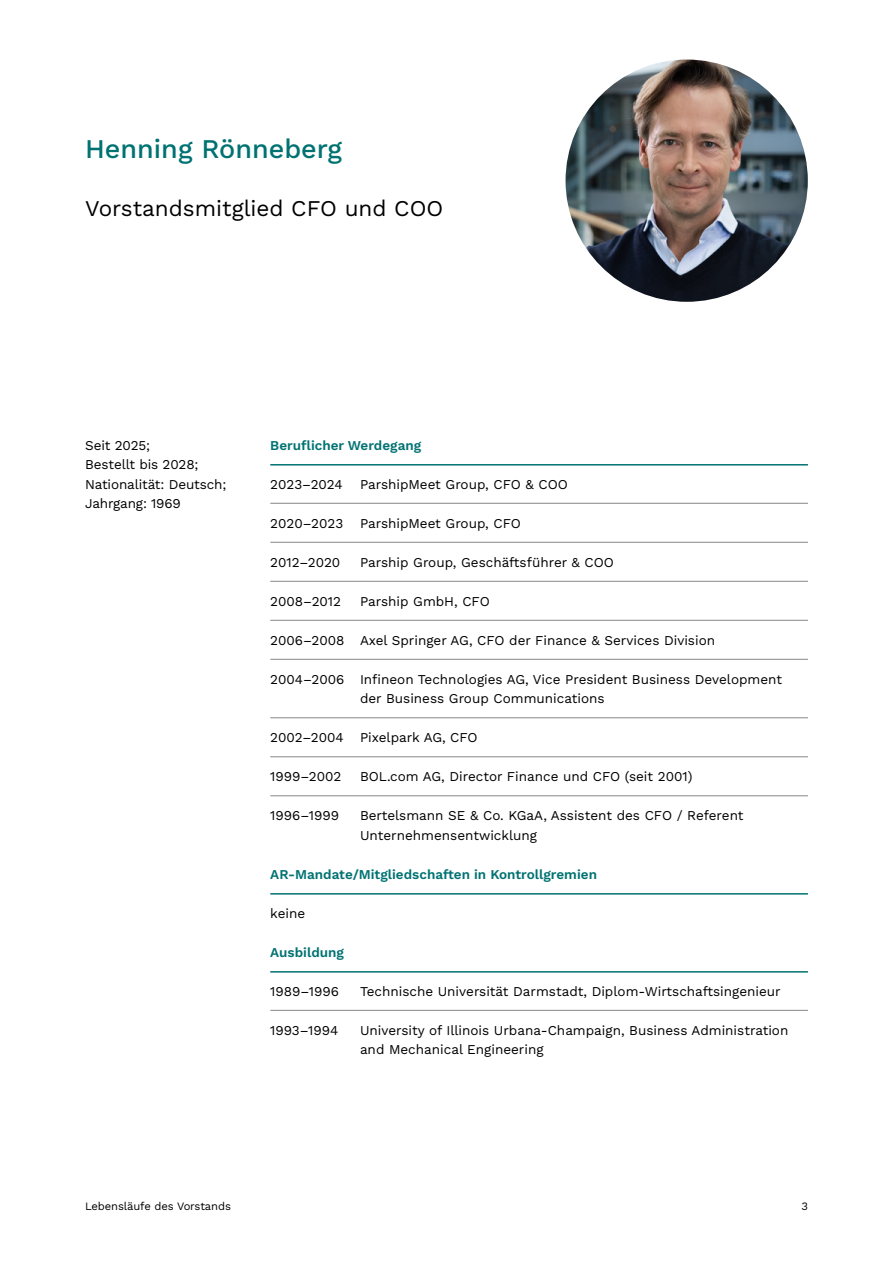
<style>
.page{position:relative;width:893px;height:1263px;background:#fff}
.page>*{position:absolute;margin:0;border:0;box-sizing:border-box;transform-origin:0 0}
.H1_18_25_medium{font:500 27px "New Work Sans";color:#007272}
.H2_14_5_19{font:22.5px "New Work Sans";color:#000}
.Copy_9_13{font:13.5px/19.5px "New Work Sans";color:#000}
.Copy_9_13-2{font:700 13.5px "New Work Sans";color:#007272}
.t1{font:11.25px "New Work Sans";letter-spacing:-.01em;color:#000}
</style>
<div class="page">
<hr style="left:270px;top:464px;width:538px;height:1px;background:#007272">
<hr style="left:270px;top:503px;width:90px;height:1px;background:#878787">
<hr style="left:360px;top:503px;width:448px;height:1px;background:#878787">
<hr style="left:270px;top:542px;width:90px;height:1px;background:#878787">
<hr style="left:360px;top:542px;width:448px;height:1px;background:#878787">
<hr style="left:270px;top:581px;width:90px;height:1px;background:#878787">
<hr style="left:360px;top:581px;width:448px;height:1px;background:#878787">
<hr style="left:270px;top:620px;width:90px;height:1px;background:#878787">
<hr style="left:360px;top:620px;width:448px;height:1px;background:#878787">
<hr style="left:270px;top:659px;width:90px;height:1px;background:#878787">
<hr style="left:360px;top:659px;width:448px;height:1px;background:#878787">
<hr style="left:270px;top:717px;width:90px;height:1px;background:#878787">
<hr style="left:360px;top:717px;width:448px;height:1px;background:#878787">
<hr style="left:270px;top:756px;width:90px;height:1px;background:#878787">
<hr style="left:360px;top:756px;width:448px;height:1px;background:#878787">
<hr style="left:270px;top:795px;width:90px;height:1px;background:#878787">
<hr style="left:360px;top:795px;width:448px;height:1px;background:#878787">
<hr style="left:270px;top:893px;width:538px;height:1px;background:#007272">
<hr style="left:270px;top:971px;width:538px;height:1px;background:#007272">
<hr style="left:270px;top:1010px;width:90px;height:1px;background:#878787">
<hr style="left:360px;top:1010px;width:448px;height:1px;background:#878787">
<img style="left:566px;top:60px;width:242px;height:242px;border-radius:121px">
<p class="H1_18_25_medium" style="left:85px;top:128px;width:258px">Henning Rönneberg</p>
<p class="H2_14_5_19" style="left:85px;top:191px;width:360px">Vorstandsmitglied CFO und COO</p>
<p class="Copy_9_13" style="left:85px;top:435px;width:115px">Seit 2025;<br>Bestellt bis 2028;</p>
<p class="Copy_9_13" style="left:85px;top:474px;width:143px">Nationalität: Deutsch;</p>
<p class="Copy_9_13" style="left:85px;top:493px;width:97px">Jahrgang: 1969</p>
<p class="Copy_9_13-2" style="left:270px;top:435px;width:152px">Beruflicher Werdegang</p>
<p class="Copy_9_13" style="left:270px;top:474px;width:74px">2023–2024</p>
<p class="Copy_9_13" style="left:360px;top:474px;width:209px">ParshipMeet Group, CFO &amp; COO</p>
<p class="Copy_9_13" style="left:270px;top:513px;width:74px">2020–2023</p>
<p class="Copy_9_13" style="left:360px;top:513px;width:162px">ParshipMeet Group, CFO</p>
<p class="Copy_9_13" style="left:270px;top:552px;width:72px">2012–2020</p>
<p class="Copy_9_13" style="left:360px;top:552px;width:256px">Parship Group, Geschäftsführer &amp; COO</p>
<p class="Copy_9_13" style="left:270px;top:591px;width:72px">2008–2012</p>
<p class="Copy_9_13" style="left:360px;top:591px;width:131px">Parship GmbH, CFO</p>
<p class="Copy_9_13" style="left:270px;top:630px;width:76px">2006–2008</p>
<p class="Copy_9_13" style="left:360px;top:630px;width:357px">Axel Springer AG, CFO der Finance &amp; Services Division</p>
<p class="Copy_9_13" style="left:270px;top:669px;width:76px">2004–2006</p>
<p class="Copy_9_13" style="left:360px;top:669px;width:424px">Infineon Technologies AG, Vice President Business Development der Business Group Communications</p>
<p class="Copy_9_13" style="left:270px;top:727px;width:75px">2002–2004</p>
<p class="Copy_9_13" style="left:360px;top:727px;width:119px">Pixelpark AG, CFO</p>
<p class="Copy_9_13" style="left:270px;top:766px;width:73px">1999–2002</p>
<p class="Copy_9_13" style="left:360px;top:766px;width:334px">BOL.com AG, Director Finance und CFO (seit 2001)</p>
<p class="Copy_9_13" style="left:270px;top:805px;width:70px">1996–1999</p>
<p class="Copy_9_13" style="left:360px;top:805px;width:385px">Bertelsmann SE &amp; Co. KGaA, Assistent des CFO / Referent<br>Unternehmensentwicklung</p>
<p class="Copy_9_13-2" style="left:270px;top:864px;width:328px">AR-Mandate/Mitgliedschaften in Kontrollgremien</p>
<p class="Copy_9_13" style="left:270px;top:903px;width:36px">keine</p>
<p class="Copy_9_13-2" style="left:270px;top:942px;width:75px">Ausbildung</p>
<p class="Copy_9_13" style="left:270px;top:981px;width:70px">1989–1996</p>
<p class="Copy_9_13" style="left:360px;top:981px;width:422px">Technische Universität Darmstadt, Diplom-Wirtschaftsingenieur</p>
<p class="Copy_9_13" style="left:270px;top:1020px;width:70px">1993–1994</p>
<p class="Copy_9_13" style="left:360px;top:1020px;width:430px">University of Illinois Urbana-Champaign, Business Administration and Mechanical Engineering</p>
<p class="t1" style="left:85px;top:1198px;width:147px">Lebensläufe des Vorstands</p>
<p class="t1" style="left:801px;top:1198px;width:8px">3</p>
</div>
